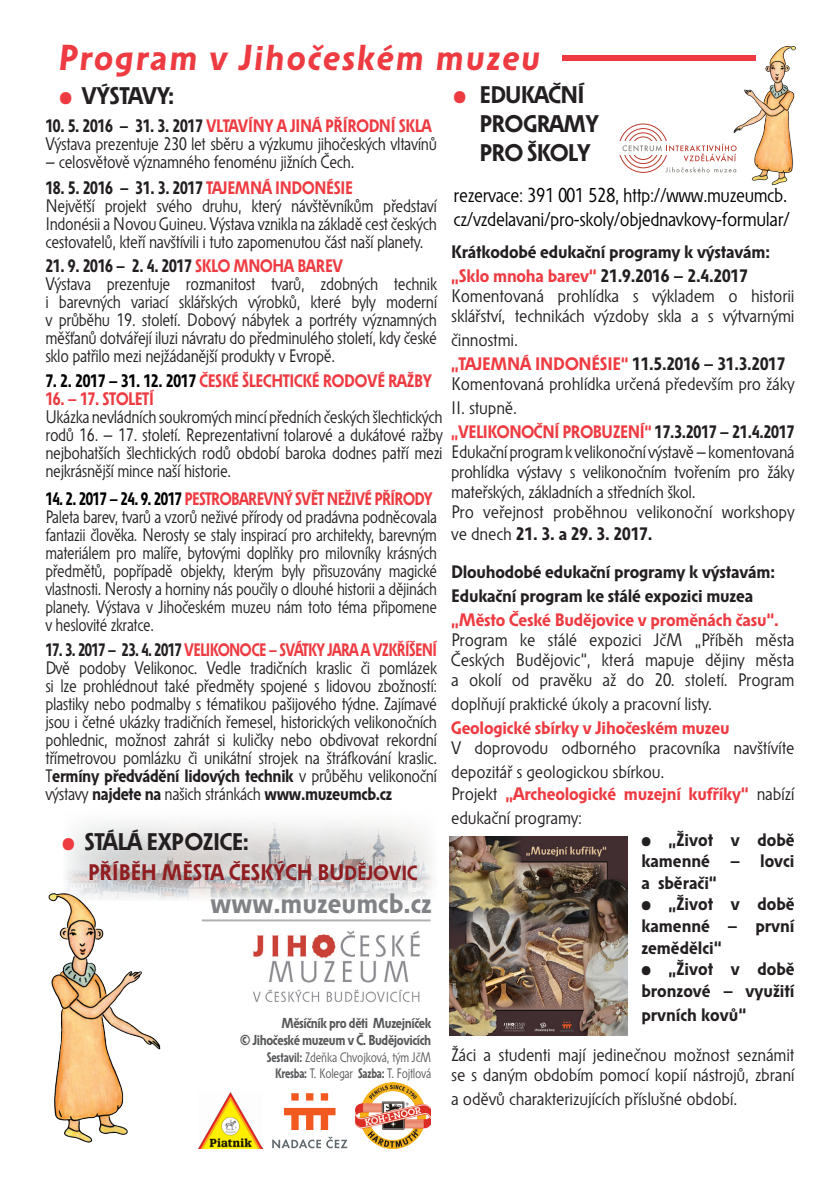
<style>
.page{position:relative;width:840px;height:1191px;background:#fff}
.page>*{position:absolute;margin:0;border:0;box-sizing:border-box;transform-origin:0 0}
.t1{font:italic 700 36px "Solpera";letter-spacing:.05em;color:#ee3a41}
.t2{font:700 28px "Solpera";color:#808285}
.t3{font:700 24px/28.8px "Solpera";letter-spacing:-.03em;color:#231f20}
.t4{font:700 22.4px "Solpera";color:#901d20;scale:.96 1}
.t5{font:20px/24px "Solpera";letter-spacing:-.02em;color:#000}
.t6{font:18px/18px "Solpera";letter-spacing:-.01em;color:#231f20;text-align:justify;scale:.93 1}
.t7{font:18px/20px "Solpera";letter-spacing:-.01em;color:#231f20}
.t8{font:18px/18px "Solpera";letter-spacing:-.01em;color:#231f20;text-align:justify;scale:.9 1}
.t9{font:700 18px/21.6px "Solpera";letter-spacing:-.01em;color:#231f20;text-align:justify}
.t10{font:700 18px "Solpera";letter-spacing:-.02em;color:#ee3a41;scale:.9 1}
.t11{font:700 18px "Solpera";letter-spacing:-.02em;color:#ee3a41}
.t12{font:700 18px "Solpera";letter-spacing:-.01em;color:#231f20;scale:.9 1}
.t13{font:700 18px "Solpera";letter-spacing:-.04em;color:#ee3a41;scale:.84 1}
.t14{font:700 18px "Solpera";letter-spacing:-.04em;color:#ee3a41;scale:.86 1}
.t15{font:700 18px "Solpera";letter-spacing:-.02em;color:#ee3a41;scale:.92 1}
.t16{font:700 14.4px/17.2px "Solpera";letter-spacing:-.03em;color:#57585a;text-align:right;scale:.9 1}
.t17{font:13.6px "Solpera";letter-spacing:-.01em;color:#57585a;scale:.89 1}
.s1{color:#ee3a41}
.s2{color:#231f20}
.s3{color:#000}
.s4{font-weight:700}
.s5{font-weight:700;color:#ee3a41}
.s6{font-size:20.4px}
</style>
<div class="page">
<img style="left:66px;top:822px;width:368px;height:78px">
<hr style="left:202px;top:919px;width:228px;height:2px;background:#b1b1b3">
<img style="left:253px;top:930px;width:167px;height:73px">
<div style="left:561px;top:55px;width:194px;height:6px;background:#ee3a41"></div>
<div style="left:631px;top:136px;width:23px;height:24px;border:1px solid #bb3a2d;border-radius:50%"></div>
<div style="left:627px;top:132px;width:31px;height:32px;border:1px solid #bb3a2d;border-radius:50%"></div>
<div style="left:623px;top:128px;width:39px;height:40px;border:1px solid #bb3a2d;border-radius:50%"></div>
<div style="left:618px;top:141px;width:50px;height:14px;background:#fff"></div>
<svg style="left:622px;top:143px;width:109px;height:29px"></svg>
<img style="left:198px;top:1092px;width:64px;height:56px">
<img style="left:355px;top:1082px;width:75px;height:66px">
<svg style="left:272px;top:1136px;width:75px;height:12px"></svg>
<svg style="left:284px;top:1093px;width:51px;height:37px"></svg>
<img style="left:48px;top:888px;width:116px;height:255px">
<img style="left:731px;top:46px;width:65px;height:140px">
<img style="left:449px;top:836px;width:178px;height:199px">
<p class="t1" style="left:58px;top:38px;width:483px">Program v Jihočeském muzeu</p>
<p class="t3" style="left:59px;top:83px;width:116px"><span class="s1">•</span> VÝSTAVY:</p>
<p class="t3" style="left:479px;top:83px;width:121px;text-indent:-26px"><span class="s1">•</span> EDUKAČNÍ<br>PROGRAMY<br>PRO ŠKOLY</p>
<p class="t10" style="left:45px;top:115px;width:430px"><span class="s2">10. 5. 2016 – 31. 3. 2017</span> VLTAVÍNY A JINÁ PŘÍRODNÍ SKLA</p>
<p class="t6" style="left:45px;top:136px;width:422px">Výstava prezentuje 230 let sběru a výzkumu jihočeských vltavínů</p>
<p class="t6" style="left:45px;top:154px;width:333px">– celosvětově významného fenoménu jižních Čech.</p>
<p class="t12" style="left:45px;top:177px;width:343px">18. 5. 2016 – 31. 3. 2017 <span class="s1">TAJEMNÁ INDONÉSIE</span></p>
<p class="t6" style="left:45px;top:198px;width:422px">Největší projekt svého druhu, který návštěvníkům představí Indonésii a Novou Guineu. Výstava vznikla na základě cest českých cestovatelů, kteří navštívili i tuto zapomenutou část naší planety.</p>
<p class="t12" style="left:45px;top:256px;width:332px">21. 9. 2016 – 2. 4. 2017 <span class="s1">SKLO MNOHA BAREV</span></p>
<p class="t6" style="left:45px;top:276px;width:422px">Výstava prezentuje rozmanitost tvarů, zdobných technik i barevných variací sklářských výrobků, které byly moderní v průběhu 19. století. Dobový nábytek a portréty významných měšťanů dotvářejí iluzi návratu do předminulého století, kdy české sklo patřilo mezi nejžádanější produkty v Evropě.</p>
<p class="t10" style="left:45px;top:370px;width:431px"><span class="s3">7. 2. 2017 – 31. 12. 2017</span> ČESKÉ ŠLECHTICKÉ RODOVÉ RAŽBY</p>
<p class="t10" style="left:45px;top:388px;width:122px">16. – 17. STOLETÍ</p>
<p class="t6" style="left:45px;top:409px;width:428px">Ukázka nevládních soukromých mincí předních českých šlechtických rodů 16. – 17. století. Reprezentativní tolarové a dukátové ražby nejbohatších šlechtických rodů období baroka dodnes patří mezi nejkrásnější mince naší historie.</p>
<p class="t14" style="left:45px;top:488px;width:451px"><span class="s3">14. 2. 2017 – 24. 9. 2017</span> PESTROBAREVNÝ SVĚT NEŽIVÉ PŘÍRODY</p>
<p class="t8" style="left:45px;top:508px;width:436px">Paleta barev, tvarů a vzorů neživé přírody od pradávna podněcovala fantazii člověka. Nerosty se staly inspirací pro architekty, barevným materiálem pro malíře, bytovými doplňky pro milovníky krásných předmětů, popřípadě objekty, kterým byly přisuzovány magické vlastnosti. Nerosty a horniny nás poučily o dlouhé historii a dějinách planety. Výstava v Jihočeském muzeu nám toto téma připomene v heslovité zkratce.</p>
<p class="t13" style="left:45px;top:640px;width:467px"><span class="s2">17. 3. 2017 – 23. 4. 2017</span> VELIKONOCE – SVÁTKY JARA A VZKŘÍŠENÍ</p>
<p class="t6" style="left:45px;top:660px;width:422px">Dvě podoby Velikonoc. Vedle tradičních kraslic či pomlázek si lze prohlédnout také předměty spojené s lidovou zbožností: plastiky nebo podmalby s tématikou pašijového týdne. Zajímavé jsou i četné ukázky tradičních řemesel, historických velikonočních pohlednic, možnost zahrát si kuličky nebo obdivovat rekordní třímetrovou pomlázku či unikátní strojek na štráfkování kraslic.<br>T<span class="s4">ermíny předvádění lidových technik</span> v průběhu velikonoční výstavy <span class="s4">najdete na</span> našich stránkách <span class="s4">www.muzeumcb.cz</span></p>
<p class="t5" style="left:453px;top:185px;width:338px">rezervace: 391 001 528, http://www.muzeumcb. cz/vzdelavani/pro-skoly/objednavkovy-formular/</p>
<p class="t9" style="left:451px;top:242px;width:320px">Krátkodobé edukační programy k výstavám:</p>
<p class="t9" style="left:451px;top:266px;width:298px"><span class="s1">„Sklo mnoha barev“</span> 21.9.2016 – 2.4.2017</p>
<p class="t7" style="left:451px;top:287px;width:345px">Komentovaná prohlídka s výkladem o historii sklářství, technikách výzdoby skla a s výtvarnými</p>
<p class="t7" style="left:451px;top:331px;width:68px">činnostmi.</p>
<p class="t9" style="left:451px;top:354px;width:335px"><span class="s1">„TAJEMNÁ INDONÉSIE“</span> 11.5.2016 – 31.3.2017</p>
<p class="t7" style="left:451px;top:373px;width:345px;line-height:24px">Komentovaná prohlídka určená především pro žáky<br>II. stupně.</p>
<p class="t15" style="left:451px;top:421px;width:374px">„VELIKONOČNÍ PROBUZENÍ“ <span class="s2">17.3.2017 – 21.4.2017</span></p>
<p class="t7" style="left:451px;top:443px;width:345px;text-align:justify">Edukační program k velikonoční výstavě – komentovaná prohlídka výstavy s velikonočním tvořením pro žáky mateřských, základních a středních škol.</p>
<p class="t7" style="left:451px;top:502px;width:345px;line-height:21.6px">Pro veřejnost proběhnou velikonoční workshopy ve dnech <span class="s4">21. 3. a 29. 3. 2017.</span></p>
<p class="t9" style="left:451px;top:562px;width:325px">Dlouhodobé edukační programy k výstavám:</p>
<p class="t9" style="left:451px;top:586px;width:303px">Edukační program ke stálé expozici muzea</p>
<p class="t11" style="left:451px;top:610px;width:329px">„Město České Budějovice v proměnách času“.</p>
<p class="t7" style="left:451px;top:631px;width:345px;text-align:justify">Program ke stálé expozici JčM „Příběh města Českých Budějovic“, která mapuje dějiny města a okolí od pravěku až do 20. století. Program</p>
<p class="t7" style="left:451px;top:695px;width:262px">doplňují praktické úkoly a pracovní listy.</p>
<p class="t11" style="left:451px;top:718px;width:280px">Geologické sbírky v Jihočeském muzeu</p>
<p class="t7" style="left:451px;top:737px;width:345px;line-height:24px">V doprovodu odborného pracovníka navštívíte depozitář s geologickou sbírkou.</p>
<p class="t7" style="left:451px;top:783px;width:344px;line-height:24px">Projekt <span class="s5">„Archeologické muzejní kufříky“</span> nabízí edukační programy:</p>
<p class="t9" style="left:641px;top:830px;width:155px">• „Život v době kamenné – lovci a sběrači“</p>
<p class="t9" style="left:641px;top:894px;width:155px">• „Život v době kamenné – první zemědělci“</p>
<p class="t9" style="left:641px;top:959px;width:155px">• „Život v době bronzové – využití</p>
<p class="t9" style="left:641px;top:1005px;width:106px">prvních kovů“</p>
<p class="t7" style="left:451px;top:1045px;width:344px">Žáci a studenti mají jedinečnou možnost seznámit se s daným obdobím pomocí kopií nástrojů, zbraní</p>
<p class="t7" style="left:451px;top:1089px;width:287px">a oděvů charakterizujících příslušné období.</p>
<p class="t3" style="left:62px;top:829px;width:188px"><span class="s1">•</span> STÁLÁ EXPOZICE:</p>
<p class="t4" style="left:88px;top:860px;width:344px">PŘÍBĚH MĚSTA ČESKÝCH BU<span class="s6">DĚJOVIC</span></p>
<p class="t2" style="left:210px;top:888px;width:223px">www.muzeumcb.cz</p>
<p class="t16" style="left:240px;top:1015px;width:214px">Měsíčník pro děti Muzejníček<br>© Jihočeské muzeum v Č. Budějovicích</p>
<p class="t17" style="left:266px;top:1049px;width:186px"><span class="s4">Sestavil:</span> Zdeňka Chvojková, tým JčM</p>
<p class="t17" style="left:275px;top:1065px;width:177px"><span class="s4">Kresba:</span> T. Kolegar <span class="s4">Sazba:</span> T. Fojtlová</p>
</div>
